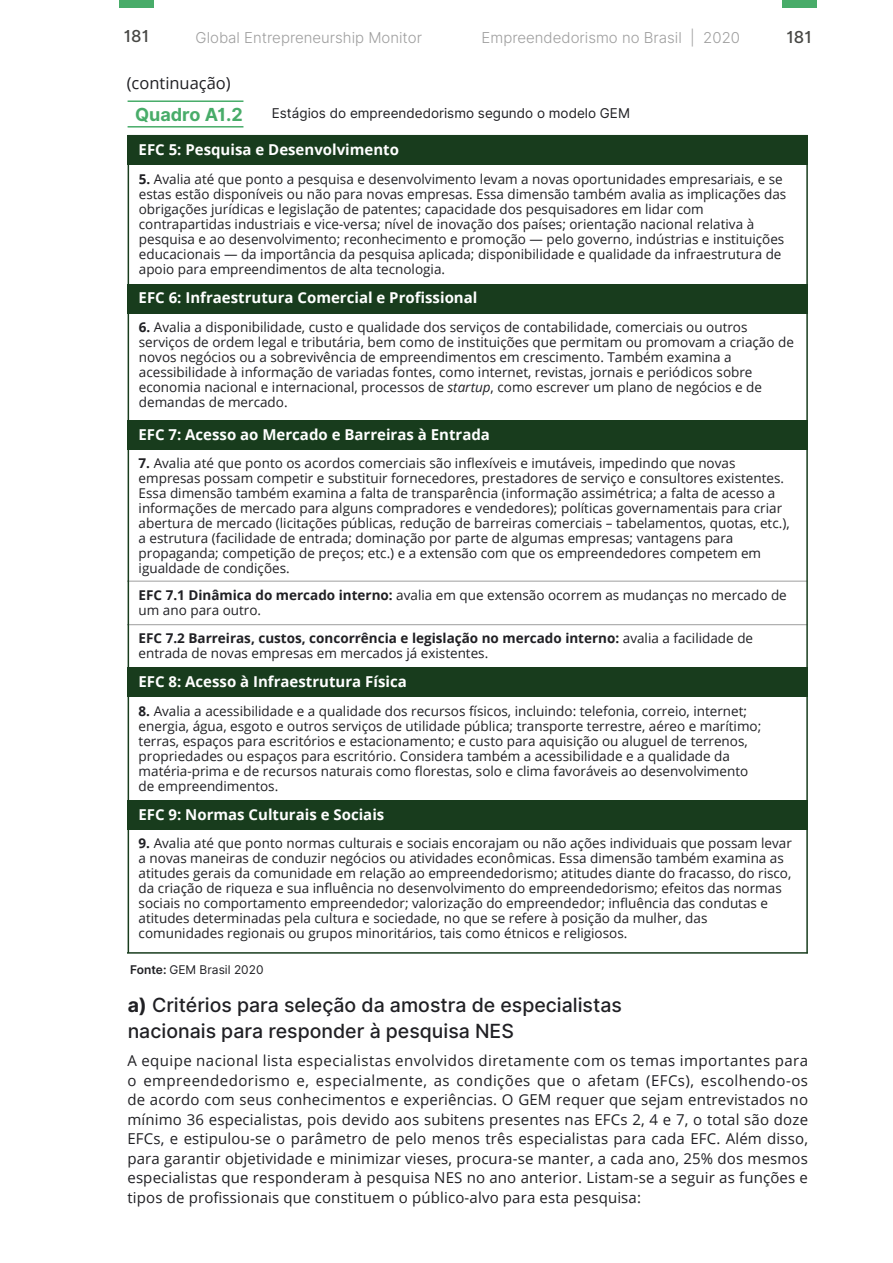
<style>
.page{position:relative;width:893px;height:1263px;background:#fff}
.page>*{position:absolute;margin:0;border:0;box-sizing:border-box;transform-origin:0 0}
.t1{font:500 19.5px/25.5px "Inter";color:#202024}
.t2{font:700 18px "Inter";color:#48ac69}
.t3{font:16.5px "Open Sans";color:#202024}
.t4{font:500 16.5px "Inter";color:#474744}
.t5{font:15px/19.5px "Open Sans";letter-spacing:.01em;color:#202024;text-align:justify}
.t6{font:700 15px "Open Sans";color:#fff}
.t7{font:300 15px "Inter";color:#9e9e9e}
.t8{font:13.5px/15px "Open Sans";color:#202024}
.t9{font:13.5px "Inter";color:#202024}
.t10{font:12px "Inter";color:#202024}
.s1{font-weight:700}
.s2{font-style:italic}
.s3{font-weight:600}
</style>
<div class="page">
<div style="left:782px;top:0;width:34px;height:8px;background:#48ac69"></div>
<div style="left:119px;top:0;width:35px;height:8px;background:#48ac69"></div>
<div style="left:128px;top:420px;width:680px;height:30px;background:#183c1d"></div>
<hr style="left:128px;top:581px;width:679px;height:1px;background:#9e9e9e">
<hr style="left:128px;top:624px;width:679px;height:1px;background:#9e9e9e">
<div style="left:128px;top:800px;width:680px;height:29px;background:#183c1d"></div>
<div style="left:128px;top:667px;width:680px;height:30px;background:#183c1d"></div>
<hr style="left:128px;top:126px;width:115px;height:2px;background:#48ac69">
<hr style="left:128px;top:100px;width:115px;height:2px;background:#48ac69">
<div style="left:128px;top:136px;width:680px;height:29px;background:#183c1d"></div>
<div style="left:128px;top:284px;width:680px;height:29px;background:#183c1d"></div>
<p class="t4" style="left:124px;top:24px;width:27px">181</p>
<p class="t7" style="left:196px;top:26px;width:228px">Global Entrepreneurship Monitor</p>
<p class="t7" style="left:482px;top:26px;width:260px">Empreendedorismo no Brasil | 2020</p>
<p class="t4" style="left:786px;top:25px;width:27px">181</p>
<p class="t3" style="left:127px;top:72px;width:106px">(continuação)</p>
<h2 class="t2" style="left:135px;top:101px;width:109px">Quadro A1.2</h2>
<p class="t9" style="left:272px;top:104px;width:360px">Estágios do empreendedorismo segundo o modelo GEM</p>
<p class="t6" style="left:139px;top:139px;width:262px">EFC 5: Pesquisa e Desenvolvimento</p>
<p class="t8" style="left:139px;top:171px;width:649px"><span class="s1">5.</span> Avalia até que ponto a pesquisa e desenvolvimento levam a novas oportunidades empresariais, e se estas estão disponíveis ou não para novas empresas. Essa dimensão também avalia as implicações das obrigações jurídicas e legislação de patentes; capacidade dos pesquisadores em lidar com contrapartidas industriais e vice-versa; nível de inovação dos países; orientação nacional relativa à pesquisa e ao desenvolvimento; reconhecimento e promoção — pelo governo, indústrias e instituições educacionais — da importância da pesquisa aplicada; disponibilidade e qualidade da infraestrutura de apoio para empreendimentos de alta tecnologia.</p>
<p class="t6" style="left:139px;top:287px;width:340px">EFC 6: Infraestrutura Comercial e Profissional</p>
<p class="t8" style="left:139px;top:319px;width:657px"><span class="s1">6.</span> Avalia a disponibilidade, custo e qualidade dos serviços de contabilidade, comerciais ou outros serviços de ordem legal e tributária, bem como de instituições que permitam ou promovam a criação de novos negócios ou a sobrevivência de empreendimentos em crescimento. Também examina a acessibilidade à informação de variadas fontes, como internet, revistas, jornais e periódicos sobre economia nacional e internacional, processos de <span class="s2">startup</span>, como escrever um plano de negócios e de demandas de mercado.</p>
<p class="t6" style="left:138px;top:424px;width:353px">EFC 7: Acesso ao Mercado e Barreiras à Entrada</p>
<p class="t8" style="left:139px;top:456px;width:652px"><span class="s1">7.</span> Avalia até que ponto os acordos comerciais são inflexíveis e imutáveis, impedindo que novas empresas possam competir e substituir fornecedores, prestadores de serviço e consultores existentes.<br>Essa dimensão também examina a falta de transparência (informação assimétrica; a falta de acesso a informações de mercado para alguns compradores e vendedores); políticas governamentais para criar abertura de mercado (licitações públicas, redução de barreiras comerciais – tabelamentos, quotas, etc.), a estrutura (facilidade de entrada; dominação por parte de algumas empresas; vantagens para propaganda; competição de preços; etc.) e a extensão com que os empreendedores competem em igualdade de condições.</p>
<p class="t8" style="left:139px;top:587px;width:650px"><span class="s1">EFC 7.1 Dinâmica do mercado interno:</span> avalia em que extensão ocorrem as mudanças no mercado de um ano para outro.</p>
<p class="t8" style="left:139px;top:630px;width:616px"><span class="s1">EFC 7.2 Barreiras, custos, concorrência e legislação no mercado interno:</span> avalia a facilidade de entrada de novas empresas em mercados já existentes.</p>
<p class="t6" style="left:138px;top:671px;width:270px">EFC 8: Acesso à Infraestrutura Física</p>
<p class="t8" style="left:139px;top:703px;width:624px"><span class="s1">8.</span> Avalia a acessibilidade e a qualidade dos recursos físicos, incluindo: telefonia, correio, internet; energia, água, esgoto e outros serviços de utilidade pública; transporte terrestre, aéreo e marítimo; terras, espaços para escritórios e estacionamento; e custo para aquisição ou aluguel de terrenos, propriedades ou espaços para escritório. Considera também a acessibilidade e a qualidade da matéria-prima e de recursos naturais como florestas, solo e clima favoráveis ao desenvolvimento de empreendimentos.</p>
<p class="t6" style="left:138px;top:803px;width:247px">EFC 9: Normas Culturais e Sociais</p>
<p class="t8" style="left:139px;top:835px;width:655px"><span class="s1">9.</span> Avalia até que ponto normas culturais e sociais encorajam ou não ações individuais que possam levar a novas maneiras de conduzir negócios ou atividades econômicas. Essa dimensão também examina as atitudes gerais da comunidade em relação ao empreendedorismo; atitudes diante do fracasso, do risco, da criação de riqueza e sua influência no desenvolvimento do empreendedorismo; efeitos das normas sociais no comportamento empreendedor; valorização do empreendedor; influência das condutas e atitudes determinadas pela cultura e sociedade, no que se refere à posição da mulher, das comunidades regionais ou grupos minoritários, tais como étnicos e religiosos.</p>
<p class="t10" style="left:130px;top:961px;width:135px"><span class="s3">Fonte:</span> GEM Brasil 2020</p>
<h1 class="t1" style="left:128px;top:993px;width:496px"><span class="s1">a)</span> Critérios para seleção da amostra de especialistas nacionais para responder à pesquisa NES</h1>
<p class="t5" style="left:127px;top:1050px;width:682px">A equipe nacional lista especialistas envolvidos diretamente com os temas importantes para o empreendedorismo e, especialmente, as condições que o afetam (EFCs), escolhendo-os de acordo com seus conhecimentos e experiências. O GEM requer que sejam entrevistados no mínimo 36 especialistas, pois devido aos subitens presentes nas EFCs 2, 4 e 7, o total são doze EFCs, e estipulou-se o parâmetro de pelo menos três especialistas para cada EFC. Além disso, para garantir objetividade e minimizar vieses, procura-se manter, a cada ano, 25% dos mesmos especialistas que responderam à pesquisa NES no ano anterior. Listam-se a seguir as funções e tipos de profissionais que constituem o público-alvo para esta pesquisa:</p>
</div>
